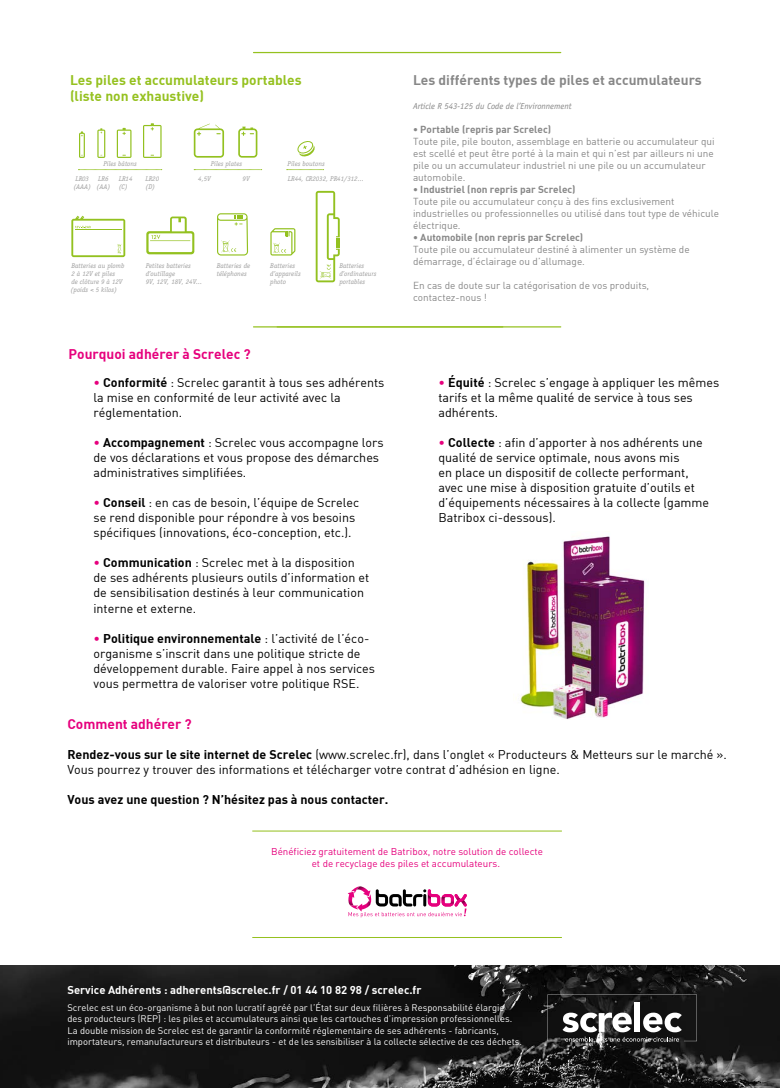
<style>
.page{position:relative;width:780px;height:1088px;background:#fff}
.page>*{position:absolute;margin:0;border:0;box-sizing:border-box;transform-origin:0 0}
.t1{font:13.75px/16.5px "DIN Bold";color:#95c11f}
.t2{font:13.75px "DIN Bold";color:#878787}
.t3{font:13.75px "DIN Bold";color:#e6007d}
.t4{font:12.5px/15px "DIN";color:#000}
.t5{font:12.5px "DIN Bold";color:#000}
.t6{font:11.25px "DIN Bold";color:#fff}
.t7{font:10px/12px "DIN";color:#878787}
.t8{font:10px "DIN Bold";color:#878787}
.t9{font:9.75px/11.8px "DIN Alternate";color:#e6007d;text-align:center}
.t10{font:9.38px/11.2px "DIN Alternate";color:#fff}
.t11{font:italic 8.75px "Officina Sans";color:#878787}
.t12{font:italic 6.88px/8.2px "Officina Serif";color:#9e9e9e}
.s1{color:#e6007d}
.s2{font-family:"DIN Bold"}
.s3{font-family:"DIN";color:#e6007d}
.s4{font-family:"DIN"}
</style>
<div class="page">
<hr style="left:252px;top:830px;width:310px;height:1px;background:#95c11f">
<hr style="left:252px;top:937px;width:310px;height:1px;background:#95c11f">
<svg style="left:348px;top:886px;width:119px;height:31px"></svg>
<img style="left:0;top:966px;width:780px;height:122px">
<svg style="left:547px;top:994px;width:150px;height:47px"></svg>
<img style="left:520px;top:536px;width:125px;height:183px">
<svg style="left:146px;top:216px;width:48px;height:38px"></svg>
<hr style="left:150px;top:240px;width:40px;height:1px;background:#93c120">
<svg style="left:297px;top:141px;width:18px;height:16px"></svg>
<svg style="left:194px;top:124px;width:30px;height:34px"></svg>
<svg style="left:238px;top:127px;width:19px;height:31px"></svg>
<svg style="left:79px;top:131px;width:6px;height:27px"></svg>
<svg style="left:97px;top:128px;width:8px;height:30px"></svg>
<svg style="left:117px;top:128px;width:14px;height:30px"></svg>
<svg style="left:143px;top:123px;width:18px;height:35px"></svg>
<svg style="left:78px;top:169px;width:84px;height:1px"></svg>
<svg style="left:194px;top:169px;width:68px;height:1px"></svg>
<svg style="left:287px;top:169px;width:36px;height:1px"></svg>
<svg style="left:71px;top:216px;width:54px;height:41px"></svg>
<svg style="left:217px;top:213px;width:31px;height:43px"></svg>
<svg style="left:270px;top:228px;width:25px;height:28px"></svg>
<svg style="left:316px;top:191px;width:24px;height:91px"></svg>
<hr style="left:253px;top:326px;width:307px;height:1px;background:#95c11f">
<hr style="left:253px;top:52px;width:307px;height:1px;background:#95c11f">
<p class="t1" style="left:70px;top:71px;width:233px">Les piles et accumulateurs portables (liste non exhaustive)</p>
<p class="t12" style="left:103px;top:160px;width:35px">Piles bâtons</p>
<p class="t12" style="left:211px;top:160px;width:33px">Piles plates</p>
<p class="t12" style="left:287px;top:157px;width:78px;line-height:14.6px">Piles boutons<br>LR44, CR2032, PR41/312...</p>
<p class="t12" style="left:75px;top:174px;width:15px">LR03</p>
<p class="t12" style="left:198px;top:174px;width:14px">4,5V</p>
<p class="t12" style="left:242px;top:174px;width:8px">9V</p>
<p class="t12" style="left:73px;top:183px;width:19px">(AAA)</p>
<p class="t12" style="left:97px;top:174px;width:15px">LR6 (AA)</p>
<p class="t12" style="left:119px;top:175px;width:15px">LR14 (C)</p>
<p class="t12" style="left:145px;top:175px;width:15px">LR20 (D)</p>
<p class="t12" style="left:71px;top:261px;width:55px">Batteries au plomb<br>2 à 12V et piles<br>de clôture 9 à 12V (poids &lt; 5 kilos)</p>
<p class="t12" style="left:146px;top:261px;width:58px">Petites batteries d’outillage<br>9V, 12V, 18V, 24V...</p>
<p class="t12" style="left:217px;top:261px;width:35px">Batteries de téléphones</p>
<p class="t12" style="left:270px;top:261px;width:32px">Batteries d’appareils photo</p>
<p class="t12" style="left:339px;top:261px;width:39px">Batteries d’ordinateurs portables</p>
<p class="t2" style="left:413px;top:71px;width:290px">Les différents types de piles et accumulateurs</p>
<p class="t11" style="left:413px;top:101px;width:160px">Article R 543-125 du Code de l’Environnement</p>
<p class="t8" style="left:413px;top:122px;width:140px">• Portable (repris par Screlec)</p>
<p class="t7" style="left:413px;top:135px;width:303px">Toute pile, pile bouton, assemblage en batterie ou accumulateur qui est scellé et peut être porté à la main et qui n’est par ailleurs ni une pile ou un accumulateur industriel ni une pile ou un accumulateur automobile.</p>
<p class="t8" style="left:413px;top:182px;width:164px">• Industriel (non repris par Screlec)</p>
<p class="t7" style="left:413px;top:195px;width:307px">Toute pile ou accumulateur conçu à des fins exclusivement industrielles ou professionnelles ou utilisé dans tout type de véhicule électrique.</p>
<p class="t8" style="left:413px;top:230px;width:172px">• Automobile (non repris par Screlec)</p>
<p class="t7" style="left:413px;top:243px;width:278px">Toute pile ou accumulateur destiné à alimenter un système de démarrage, d’éclairage ou d’allumage.</p>
<p class="t7" style="left:413px;top:279px;width:238px">En cas de doute sur la catégorisation de vos produits, contactez-nous !</p>
<p class="t3" style="left:69px;top:345px;width:183px">Pourquoi adhérer à Screlec ?</p>
<p class="t4" style="left:93px;top:375px;width:292px"><span class="s1">•</span> <span class="s2">Conformité</span> : Screlec garantit à tous ses adhérents la mise en conformité de leur activité avec la réglementation.</p>
<p class="t4" style="left:93px;top:435px;width:292px"><span class="s1">•</span> <span class="s2">Accompagnement</span> : Screlec vous accompagne lors de vos déclarations et vous propose des démarches administratives simplifiées.</p>
<p class="t4" style="left:93px;top:495px;width:267px"><span class="s1">•</span> <span class="s2">Conseil</span> : en cas de besoin, l’équipe de Screlec se rend disponible pour répondre à vos besoins spécifiques (innovations, éco-conception, etc.).</p>
<p class="t4" style="left:93px;top:555px;width:277px"><span class="s1">•</span> <span class="s2">Communication</span> : Screlec met à la disposition de ses adhérents plusieurs outils d’information et de sensibilisation destinés à leur communication interne et externe.</p>
<p class="t5" style="left:93px;top:630px;width:277px"><span class="s3">•</span> Politique environnementale <span class="s4">: l’activité de l’éco-</span></p>
<p class="t4" style="left:93px;top:645px;width:283px">organisme s’inscrit dans une politique stricte de développement durable. Faire appel à nos services vous permettra de valoriser votre politique RSE.</p>
<p class="t3" style="left:67px;top:715px;width:126px">Comment adhérer ?</p>
<p class="t4" style="left:67px;top:747px;width:661px"><span class="s2">Rendez-vous sur le site internet de Screlec</span> (www.screlec.fr), dans l’onglet « Producteurs &amp; Metteurs sur le marché ».<br>Vous pourrez y trouver des informations et télécharger votre contrat d’adhésion en ligne.</p>
<p class="t5" style="left:67px;top:791px;width:322px">Vous avez une question ? N’hésitez pas à nous contacter.</p>
<p class="t4" style="left:438px;top:375px;width:282px"><span class="s1">•</span> <span class="s2">Équité</span> : Screlec s’engage à appliquer les mêmes tarifs et la même qualité de service à tous ses adhérents.</p>
<p class="t4" style="left:438px;top:435px;width:272px"><span class="s1">•</span> <span class="s2">Collecte</span> : afin d’apporter à nos adhérents une qualité de service optimale, nous avons mis<br>en place un dispositif de collecte performant, avec une mise à disposition gratuite d’outils et d’équipements nécessaires à la collecte (gamme Batribox ci-dessous).</p>
<p class="t9" style="left:271px;top:846px;width:273px">Bénéficiez gratuitement de Batribox, notre solution de collecte et de recyclage des piles et accumulateurs.</p>
<p class="t6" style="left:67px;top:982px;width:356px">Service Adhérents : adherents@screlec.fr / 01 44 10 82 98 / screlec.fr</p>
<p class="t10" style="left:67px;top:1002px;width:456px">Screlec est un éco-organisme à but non lucratif agréé par l’État sur deux filières à Responsabilité élargie<br>des producteurs (REP) : les piles et accumulateurs ainsi que les cartouches d’impression professionnelles.<br>La double mission de Screlec est de garantir la conformité réglementaire de ses adhérents - fabricants, importateurs, remanufactureurs et distributeurs - et de les sensibiliser à la collecte sélective de ces déchets.</p>
</div>
